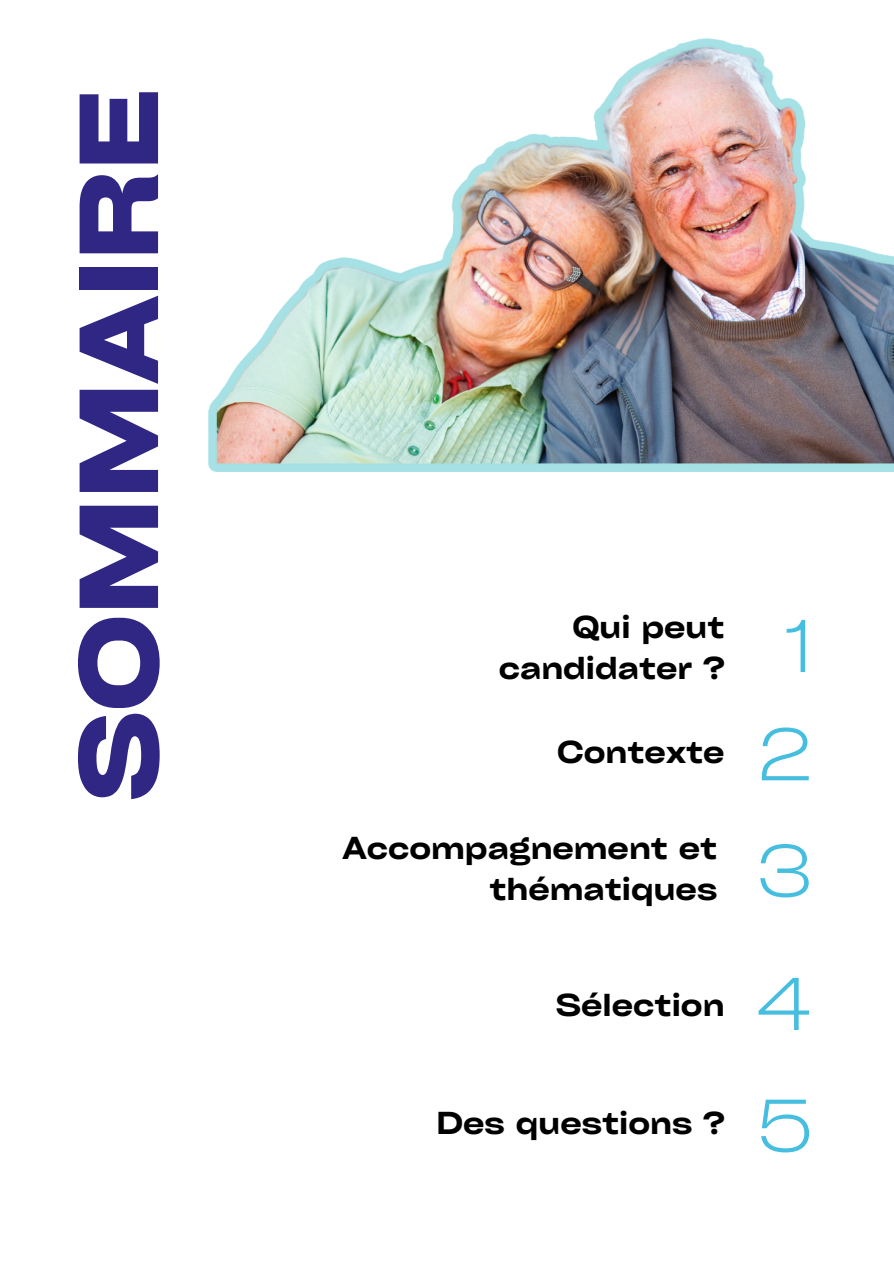
<style>
.page{position:relative;width:894px;height:1264px;background:#fff}
.page>*{position:absolute;margin:0;border:0;box-sizing:border-box;transform-origin:0 0}
.t1{font:700 expanded 107.4px "Cy Grotesk";color:#302683}
.t2{font:300 expanded 71.4px "Cy Grotesk";color:#46bee0}
.t3{font:600 expanded 30.45px/41.7px "Cy Grotesk";color:#000;text-align:right}
</style>
<div class="page">
<img style="left:208px;top:38px;width:685px;height:434px">
<p class="t1" style="left:51px;top:801px;width:713px;rotate:-90deg">SOMMAIRE</p>
<p class="t3" style="left:498px;top:604px;width:227px">Qui peut candidater ?</p>
<h1 class="t3" style="left:557px;top:729px;width:169px">Contexte</h1>
<p class="t3" style="left:342px;top:825px;width:376px">Accompagnement et thématiques</p>
<p class="t3" style="left:555px;top:983px;width:170px">Sélection</p>
<p class="t3" style="left:436px;top:1101px;width:289px">Des questions ?</p>
<p class="t2" style="left:784px;top:600px;width:28px">1</p>
<p class="t2" style="left:758px;top:709px;width:55px">2</p>
<p class="t2" style="left:756px;top:825px;width:57px">3</p>
<p class="t2" style="left:756px;top:958px;width:56px">4</p>
<p class="t2" style="left:757px;top:1080px;width:56px">5</p>
</div>
